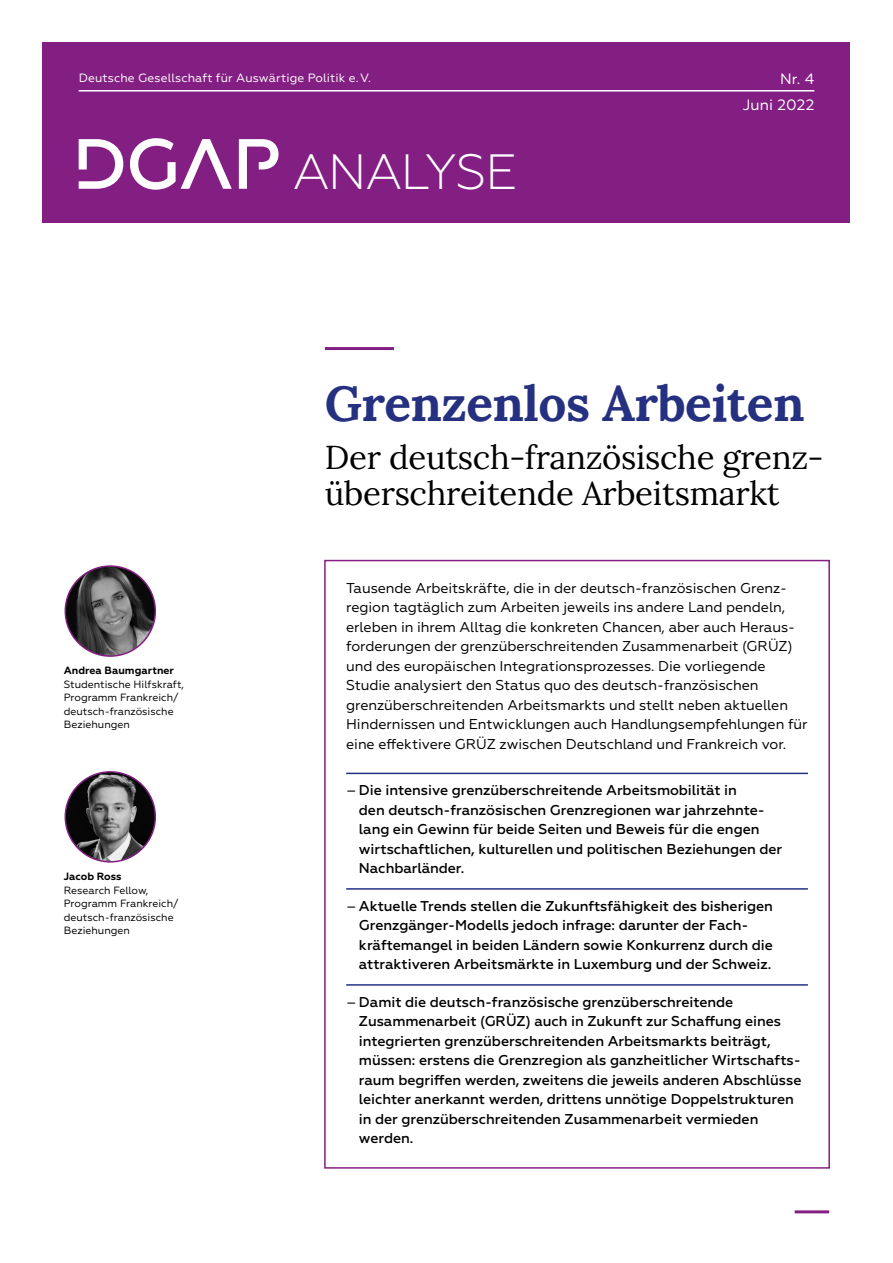
<style>
.page{position:relative;width:893px;height:1263px;background:#fff}
.page>*{position:absolute;margin:0;border:0;box-sizing:border-box;transform-origin:0 0}
.t1{font:700 49.5px "Lora";letter-spacing:-.01em;color:#253081}
.t2{font:300 49.5px "Geometria";letter-spacing:-.025em;color:#fff}
.t3{font:33px/36px "Lora";letter-spacing:-.01em;color:#000}
.t4{font:15px/26.5px "Geometria";letter-spacing:.01em;color:#fff;text-align:right}
.t5{font:500 14.25px/19.5px "Geometria";letter-spacing:-.005em;color:#000}
.t6{font:14.25px/19.5px "Geometria";letter-spacing:-.005em;color:#000}
.t7{font:12px "Geometria";letter-spacing:.01em;color:#fff}
.t8{font:10.5px/13.5px "Geometria";color:#000}
.t9{font:700 10.5px "Geometria";color:#000}
.s1{font-weight:400}
</style>
<div class="page">
<div style="left:43px;top:43px;width:807px;height:180px;background:#831f82"></div>
<hr style="left:79px;top:90px;width:735px;height:2px;background:#fff">
<svg style="left:79px;top:138px;width:200px;height:52px"></svg>
<hr style="left:795px;top:1210px;width:34px;height:3px;background:#831f82">
<img style="left:65px;top:566px;width:90px;height:90px;border-radius:45px">
<div style="left:65px;top:565px;width:91px;height:92px;border:2px solid #831f82;border-radius:50%"></div>
<img style="left:65px;top:772px;width:90px;height:90px;border-radius:45px">
<div style="left:65px;top:771px;width:91px;height:92px;border:2px solid #831f82;border-radius:50%"></div>
<hr style="left:325px;top:347px;width:69px;height:3px;background:#831f82">
<div style="left:324px;top:560px;width:506px;height:609px;border:2px solid #831f82"></div>
<hr style="left:346px;top:773px;width:462px;height:1px;background:#253081">
<hr style="left:346px;top:888px;width:462px;height:2px;background:#253081">
<hr style="left:346px;top:984px;width:462px;height:2px;background:#253081">
<p class="t7" style="left:79px;top:71px;width:294px">Deutsche Gesellschaft für Auswärtige Politik e.V.</p>
<h1 class="t2" style="left:293px;top:144px;width:226px">ANALYSE</h1>
<p class="t4" style="left:743px;top:65px;width:73px">Nr. 4<br>Juni 2022</p>
<p class="t9" style="left:64px;top:664px;width:112px">Andrea Baumgartner</p>
<p class="t8" style="left:64px;top:677px;width:122px">Studentische Hilfskraft,<br>Programm Frankreich/ deutsch-französische<br>Beziehungen</p>
<p class="t9" style="left:64px;top:870px;width:59px">Jacob Ross</p>
<p class="t8" style="left:64px;top:883px;width:116px">Research Fellow,<br>Programm Frankreich/ deutsch-französische<br>Beziehungen</p>
<h1 class="t1" style="left:325px;top:361px;width:481px">Grenzenlos Arbeiten</h1>
<h2 class="t3" style="left:325px;top:437px;width:500px">Der deutsch-französische grenz&shy;überschreitende Arbeitsmarkt</h2>
<p class="t6" style="left:346px;top:578px;width:463px">Tausende Arbeitskräfte, die in der deutsch-französischen Grenz&shy;region tagtäglich zum Arbeiten jeweils ins andere Land pendeln, erleben in ihrem Alltag die konkreten Chancen, aber auch Heraus&shy;forderungen der grenzüberschreitenden Zusammenarbeit (GRÜZ) und des europäischen Integrationsprozesses. Die vorliegende Studie analysiert den Status quo des deutsch-französischen grenzüberschreitenden Arbeitsmarkts und stellt neben aktuellen Hindernissen und Entwicklungen auch Handlungsempfehlungen für eine effektivere GRÜZ zwischen Deutschland und Frankreich vor.</p>
<p class="t5" style="left:359px;top:781px;width:425px;text-indent:-13px"><span class="s1">–</span> Die intensive grenzüberschreitende Arbeitsmobilität in<br>den deutsch-französischen Grenzregionen war jahrzehnte&shy;lang ein Gewinn für beide Seiten und Beweis für die engen wirtschaftlichen, kulturellen und politischen Beziehungen der Nachbarländer.</p>
<p class="t5" style="left:359px;top:896px;width:416px;text-indent:-13px"><span class="s1">–</span> Aktuelle Trends stellen die Zukunftsfähigkeit des bisherigen Grenzgänger-Modells jedoch infrage: darunter der Fach&shy;kräftemangel in beiden Ländern sowie Konkurrenz durch die attraktiveren Arbeitsmärkte in Luxemburg und der Schweiz.</p>
<p class="t5" style="left:359px;top:992px;width:444px;text-indent:-13px"><span class="s1">–</span> Damit die deutsch-französische grenzüberschreitende Zusammenarbeit (GRÜZ) auch in Zukunft zur Schaffung eines integrierten grenzüberschreitenden Arbeitsmarkts beiträgt, müssen: erstens die Grenzregion als ganzheitlicher Wirtschafts&shy;raum begriffen werden, zweitens die jeweils anderen Abschlüsse leichter anerkannt werden, drittens unnötige Doppelstrukturen in der grenzüberschreitenden Zusammenarbeit vermieden werden.</p>
</div>
